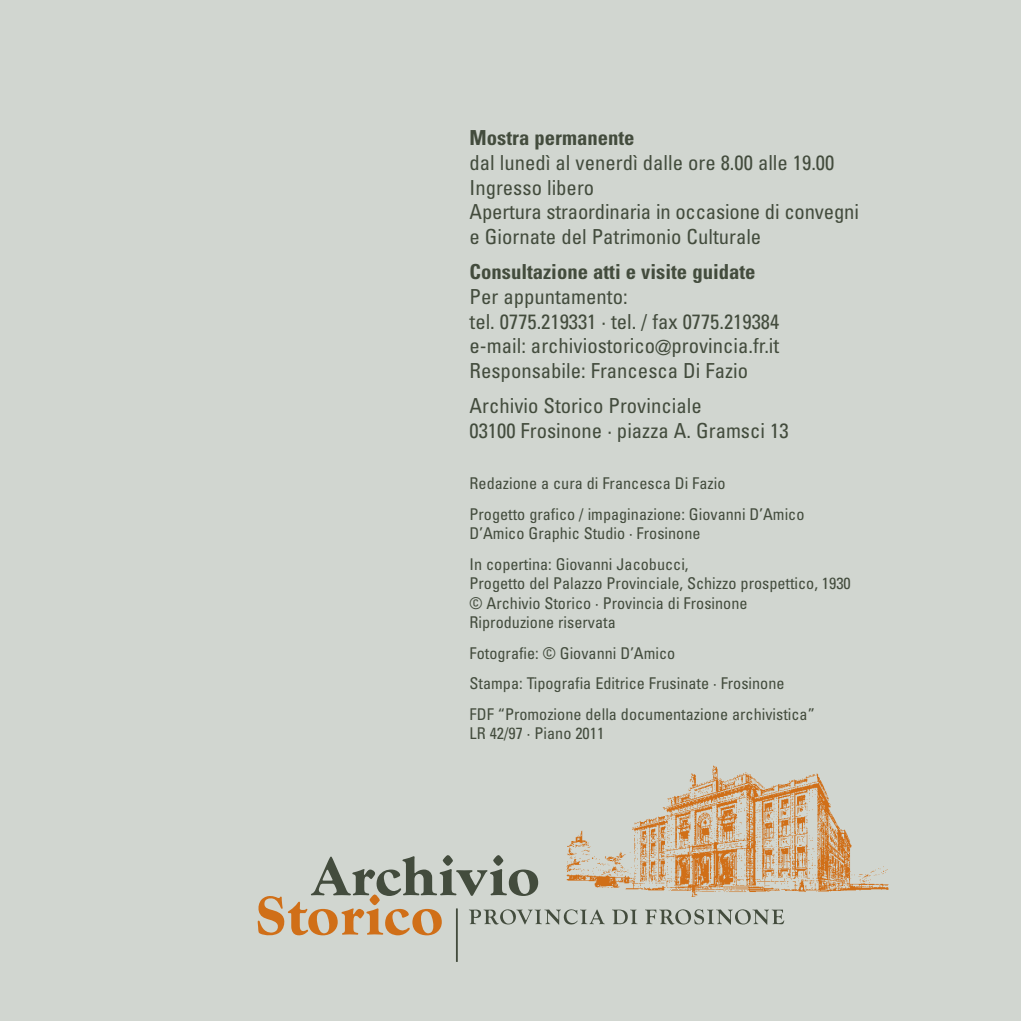
<style>
.page{position:relative;width:1021px;height:1021px;background:#fff}
.page>*{position:absolute;margin:0;border:0;box-sizing:border-box;transform-origin:0 0}
.t1{font:condensed 20.7px/24.8px "Univers";color:#434c3d}
.t2{font:700 condensed 20.7px "Univers";color:#434c3d}
.t3{font:condensed 16.2px/30.6px "Univers";color:#434c3d}
</style>
<div class="page">
<div style="left:0;top:0;width:1020px;height:1020px;background:#d1d6d0"></div>
<img style="left:567px;top:765px;width:321px;height:132px">
<svg style="left:612px;top:909px;width:25px;height:15px"></svg>
<svg style="left:645px;top:909px;width:139px;height:15px"></svg>
<svg style="left:258px;top:855px;width:347px;height:106px"></svg>
<p class="t2" style="left:469px;top:130px;width:166px">Mostra permanente</p>
<p class="t1" style="left:469px;top:152px;width:391px">dal lunedì al venerdì dalle ore 8.00 alle 19.00<br>Ingresso libero<br>Apertura straordinaria in occasione di convegni e Giornate del Patrimonio Culturale</p>
<p class="t2" style="left:469px;top:264px;width:287px">Consultazione atti e visite guidate</p>
<p class="t1" style="left:469px;top:286px;width:311px">Per appuntamento:<br>tel. 0775.219331 · tel. / fax 0775.219384 e-mail: archiviostorico@provincia.fr.it Responsabile: Francesca Di Fazio</p>
<p class="t1" style="left:469px;top:395px;width:320px">Archivio Storico Provinciale<br>03100 Frosinone · piazza A. Gramsci 13</p>
<p class="t3" style="left:469px;top:469px;width:336px">Redazione a cura di Francesca Di Fazio<br>Progetto grafico / impaginazione: Giovanni D’Amico</p>
<p class="t3" style="left:469px;top:519px;width:232px">D’Amico Graphic Studio · Frosinone<br>In copertina: Giovanni Jacobucci,</p>
<p class="t3" style="left:469px;top:575px;width:382px;line-height:19.3px">Progetto del Palazzo Provinciale, Schizzo prospettico, 1930 © Archivio Storico · Provincia di Frosinone<br>Riproduzione riservata</p>
<p class="t3" style="left:469px;top:639px;width:347px">Fotografie: © Giovanni D’Amico<br>Stampa: Tipografia Editrice Frusinate · Frosinone<br>FDF “Promozione della documentazione archivistica”</p>
<p class="t3" style="left:469px;top:719px;width:136px">LR 42/97 · Piano 2011</p>
</div>
